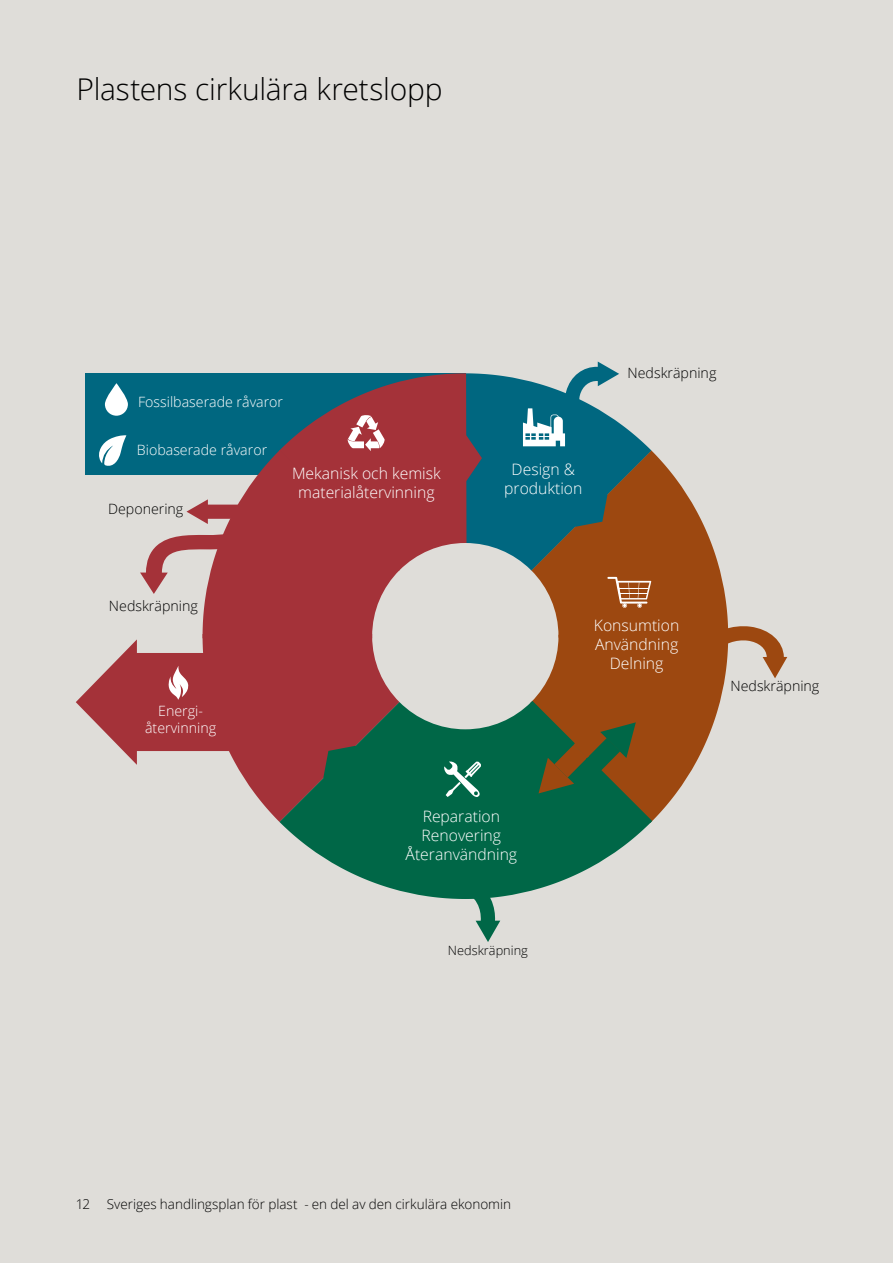
<style>
.page{position:relative;width:893px;height:1263px;background:#dfddd9}
.page>*{position:absolute;margin:0;border:0;box-sizing:border-box;transform-origin:0 0}
.t1{font:300 30px "Open Sans";letter-spacing:-.005em;color:#000}
.t2{font:300 15.75px/18.9px "Open Sans";color:#fff;text-align:center}
.t3{font:300 14.25px/17.1px "Open Sans";color:#fff;text-align:center}
.t4{font:300 14.25px "Open Sans";color:#000}
.t5{font:300 13.5px "Open Sans";color:#000}
.t6{font:300 12.75px "Open Sans";color:#000}
</style>
<div class="page">
<svg style="left:474px;top:899px;width:26px;height:43px"></svg>
<svg style="left:283px;top:826px;width:364px;height:73px;fill:#006747"></svg>
<svg style="left:76px;top:362px;width:711px;height:464px"></svg>
<h1 class="t1" style="left:77px;top:68px;width:368px">Plastens cirkulära kretslopp</h1>
<p class="t3" style="left:138px;top:393px;width:146px">Fossilbaserade råvaror</p>
<p class="t3" style="left:137px;top:441px;width:132px">Biobaserade råvaror</p>
<p class="t4" style="left:108px;top:499px;width:77px">Deponering</p>
<p class="t2" style="left:292px;top:463px;width:150px">Mekanisk och kemisk materialåtervinning</p>
<p class="t2" style="left:504px;top:459px;width:80px">Design &amp; produktion</p>
<p class="t4" style="left:628px;top:363px;width:90px">Nedskräpning</p>
<p class="t4" style="left:109px;top:596px;width:90px">Nedskräpning</p>
<p class="t3" style="left:145px;top:702px;width:73px">Energi&shy;återvinning</p>
<p class="t2" style="left:406px;top:806px;width:113px">Reparation<br>Renovering<br>Återanvändning</p>
<p class="t6" style="left:448px;top:942px;width:81px">Nedskräpning</p>
<p class="t2" style="left:594px;top:615px;width:87px">Konsumtion<br>Användning<br>Delning</p>
<p class="t4" style="left:730px;top:676px;width:90px">Nedskräpning</p>
<p class="t5" style="left:76px;top:1194px;width:437px">12 Sveriges handlingsplan för plast - en del av den cirkulära ekonomin</p>
</div>
